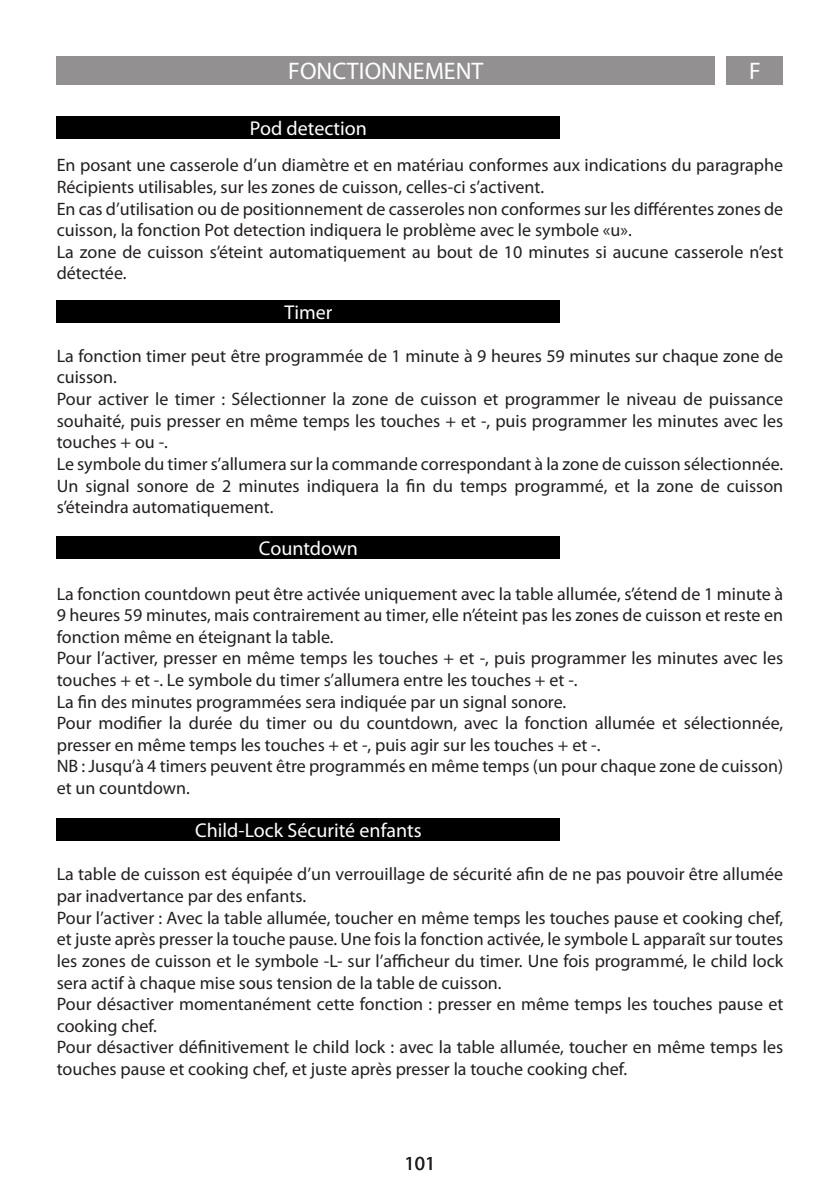
<style>
.page{position:relative;width:840px;height:1191px;background:#fff}
.page>*{position:absolute;margin:0;border:0;box-sizing:border-box;transform-origin:0 0}
.t1{font:24px "Myriad Pro";color:#fff}
.t2{font:20px "Myriad Pro";color:#fff}
.t3{font:20px "Myriad Pro";color:#231f20}
.Normale{font:18px/21.6px "Myriad Pro";color:#231f20}
</style>
<div class="page">
<div style="left:57px;top:57px;width:657px;height:28px;background:#929090"></div>
<div style="left:726px;top:57px;width:56px;height:28px;background:#929090"></div>
<div style="left:57px;top:116px;width:503px;height:23px;background:#000"></div>
<div style="left:57px;top:300px;width:503px;height:23px;background:#000"></div>
<div style="left:57px;top:536px;width:503px;height:23px;background:#000"></div>
<div style="left:57px;top:818px;width:503px;height:22px;background:#000"></div>
<h1 class="t1" style="left:288px;top:56px;width:197px">FONCTIONNEMENT</h1>
<h1 class="t1" style="left:748px;top:56px;width:13px">F</h1>
<h1 class="t1" style="left:294px;top:56px;width:185px">FUNZIONAMENTO</h1>
<p class="t2" style="left:250px;top:116px;width:119px">Pod detection</p>
<p class="Normale" style="left:57px;top:154px;width:727px">En posant une casserole d’un diamètre et en matériau conformes aux indications du paragraphe<br>Récipients utilisables, sur les zones de cuisson, celles-ci s’activent.</p>
<p class="Normale" style="left:57px;top:197px;width:727px">En cas d’utilisation ou de positionnement de casseroles non conformes sur les différentes zones de cuisson, la fonction Pot detection indiquera le problème avec le symbole «u».</p>
<p class="Normale" style="left:57px;top:241px;width:727px">La zone de cuisson s’éteint automatiquement au bout de 10 minutes si aucune casserole n’est détectée.</p>
<p class="t2" style="left:284px;top:300px;width:49px">Timer</p>
<p class="Normale" style="left:57px;top:345px;width:727px">La fonction timer peut être programmée de 1 minute à 9 heures 59 minutes sur chaque zone de cuisson.</p>
<p class="Normale" style="left:57px;top:388px;width:727px;text-align:justify">Pour activer le timer : Sélectionner la zone de cuisson et programmer le niveau de puissance souhaité, puis presser en même temps les touches + et -, puis programmer les minutes avec les touches + ou -.</p>
<p class="Normale" style="left:57px;top:453px;width:727px">Le symbole du timer s’allumera sur la commande correspondant à la zone de cuisson sélectionnée.</p>
<p class="Normale" style="left:57px;top:474px;width:727px">Un signal sonore de 2 minutes indiquera la fin du temps programmé, et la zone de cuisson s’éteindra automatiquement.</p>
<p class="t2" style="left:259px;top:536px;width:100px">Countdown</p>
<p class="Normale" style="left:57px;top:582px;width:727px;text-align:justify">La fonction countdown peut être activée uniquement avec la table allumée, s’étend de 1 minute à 9 heures 59 minutes, mais contrairement au timer, elle n’éteint pas les zones de cuisson et reste en fonction même en éteignant la table.</p>
<p class="Normale" style="left:57px;top:647px;width:727px">Pour l’activer, presser en même temps les touches + et -, puis programmer les minutes avec les touches + et -. Le symbole du timer s’allumera entre les touches + et -.</p>
<p class="Normale" style="left:57px;top:690px;width:510px">La fin des minutes programmées sera indiquée par un signal sonore.</p>
<p class="Normale" style="left:57px;top:712px;width:727px">Pour modifier la durée du timer ou du countdown, avec la fonction allumée et sélectionnée, presser en même temps les touches + et -, puis agir sur les touches + et -.</p>
<p class="Normale" style="left:57px;top:755px;width:727px">NB : Jusqu’à 4 timers peuvent être programmés en même temps (un pour chaque zone de cuisson) et un countdown.</p>
<p class="t2" style="left:195px;top:818px;width:228px">Child-Lock Sécurité enfants</p>
<p class="Normale" style="left:57px;top:863px;width:727px">La table de cuisson est équipée d’un verrouillage de sécurité afin de ne pas pouvoir être allumée par inadvertance par des enfants.</p>
<p class="Normale" style="left:57px;top:906px;width:727px;text-align:justify">Pour l’activer : Avec la table allumée, toucher en même temps les touches pause et cooking chef, et juste après presser la touche pause. Une fois la fonction activée, le symbole L apparaît sur toutes les zones de cuisson et le symbole -L- sur l’afficheur du timer. Une fois programmé, le child lock sera actif à chaque mise sous tension de la table de cuisson.</p>
<p class="Normale" style="left:57px;top:993px;width:727px">Pour désactiver momentanément cette fonction : presser en même temps les touches pause et cooking chef.</p>
<p class="Normale" style="left:57px;top:1036px;width:727px">Pour désactiver définitivement le child lock : avec la table allumée, toucher en même temps les touches pause et cooking chef, et juste après presser la touche cooking chef.</p>
<p class="t3" style="left:404px;top:1151px;width:32px">101</p>
</div>
